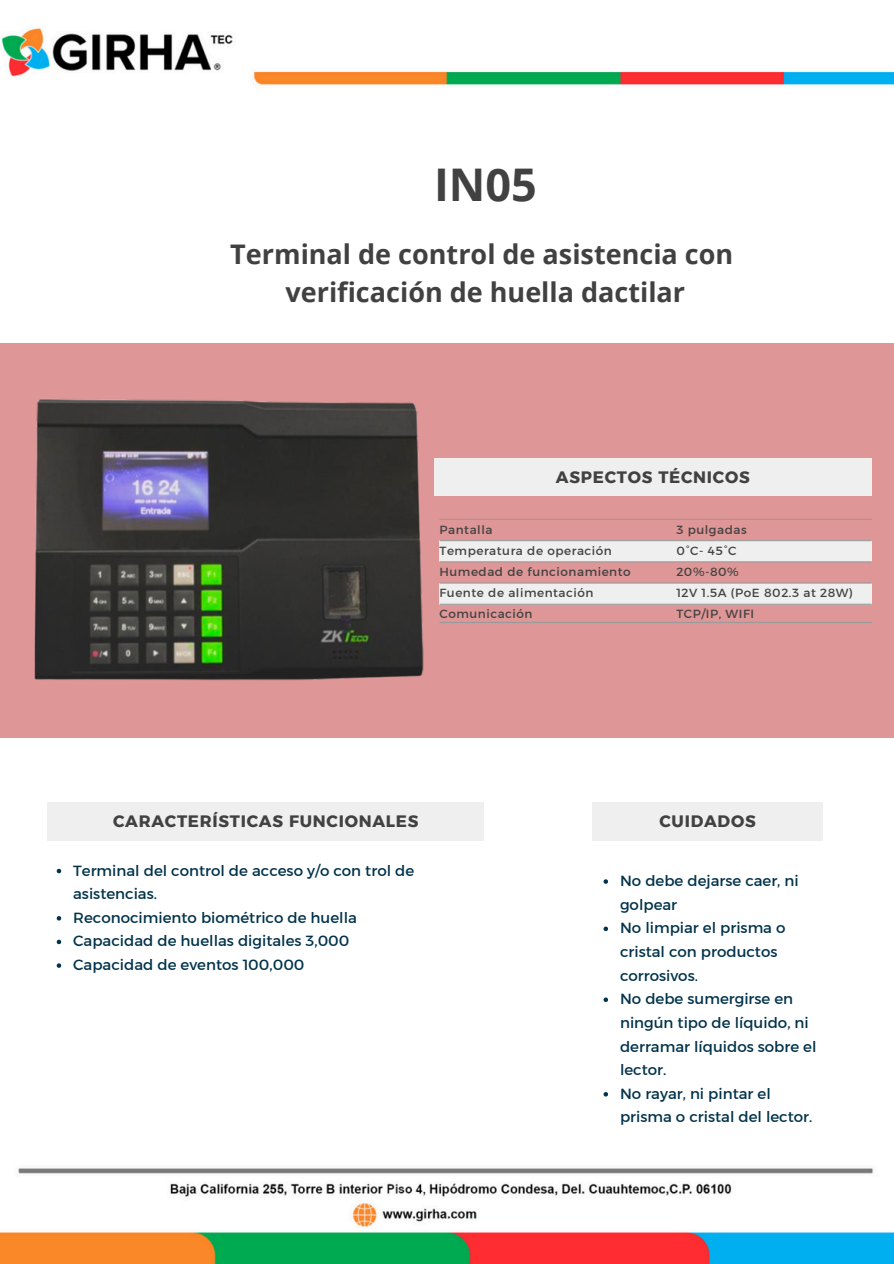
<style>
.page{position:relative;width:894px;height:1264px;background:#fff}
.page>*{position:absolute;margin:0;border:0;box-sizing:border-box;transform-origin:0 0}
.t1{font:700 45px "Open Sans";color:#424141}
.t2{font:700 27px/37.2px "Open Sans";color:#424141;text-align:center}
.t3{font:16.5px "Kief Montaser Bold";letter-spacing:.045em;color:#424141}
.t4{font:15px/23.7px "Kief Montaser Regular";color:#02334b}
.t5{font:12px "Kief Montaser Regular";letter-spacing:.045em;color:#424141}
</style>
<div class="page">
<img style="left:0;top:28px;width:893px;height:1235px">
<div style="left:0;top:343px;width:893px;height:394px;background:#de9696"></div>
<div style="left:48px;top:802px;width:435px;height:38px;background:#efefef"></div>
<svg style="left:57px;top:868px;width:4px;height:5px"></svg>
<svg style="left:57px;top:916px;width:4px;height:4px"></svg>
<svg style="left:57px;top:939px;width:4px;height:5px"></svg>
<svg style="left:57px;top:963px;width:4px;height:4px"></svg>
<div style="left:592px;top:802px;width:230px;height:38px;background:#efefef"></div>
<svg style="left:603px;top:879px;width:5px;height:4px"></svg>
<svg style="left:603px;top:926px;width:5px;height:5px"></svg>
<svg style="left:603px;top:997px;width:5px;height:5px"></svg>
<svg style="left:603px;top:1092px;width:5px;height:4px"></svg>
<hr style="left:439px;top:519px;width:432px;height:1px;background:#9a9a9b">
<div style="left:439px;top:540px;width:432px;height:22px;background:#efefef"></div>
<div style="left:439px;top:583px;width:432px;height:21px;background:#efefef"></div>
<hr style="left:439px;top:540px;width:432px;height:1px;background:#9a9a9b">
<hr style="left:439px;top:561px;width:432px;height:1px;background:#9a9a9b">
<hr style="left:439px;top:582px;width:432px;height:1px;background:#9a9a9b">
<hr style="left:439px;top:603px;width:432px;height:2px;background:#9a9a9b">
<div style="left:434px;top:458px;width:437px;height:38px;background:#efefef"></div>
<hr style="left:439px;top:622px;width:432px;height:1px;background:#9a9a9b">
<img style="left:34px;top:399px;width:390px;height:282px">
<p class="t1" style="left:434px;top:152px;width:104px">IN05</p>
<p class="t2" style="left:230px;top:235px;width:504px">Terminal de control de asistencia con verificación de huella dactilar</p>
<p class="t3" style="left:555px;top:467px;width:195px">ASPECTOS TÉCNICOS</p>
<p class="t5" style="left:439px;top:522px;width:54px">Pantalla</p>
<p class="t5" style="left:676px;top:522px;width:72px">3 pulgadas</p>
<p class="t5" style="left:439px;top:543px;width:174px">Temperatura de operación</p>
<h5 class="t5" style="left:676px;top:543px;width:62px">0°C- 45°C</h5>
<h3 class="t5" style="left:439px;top:564px;width:193px">Humedad de funcionamiento</h3>
<p class="t5" style="left:676px;top:564px;width:64px">20%-80%</p>
<p class="t5" style="left:439px;top:585px;width:155px">Fuente de alimentación</p>
<p class="t5" style="left:676px;top:585px;width:178px">12V 1.5A (PoE 802.3 at 28W)</p>
<p class="t5" style="left:439px;top:606px;width:94px">Comunicación</p>
<h3 class="t5" style="left:676px;top:606px;width:79px">TCP/IP, WIFI</h3>
<h1 class="t3" style="left:113px;top:811px;width:307px">CARACTERÍSTICAS FUNCIONALES</h1>
<h2 class="t4" style="left:73px;top:858px;width:342px">Terminal del control de acceso y/o con trol de asistencias.</h2>
<p class="t4" style="left:73px;top:905px;width:285px">Reconocimiento biométrico de huella</p>
<h3 class="t4" style="left:73px;top:929px;width:278px">Capacidad de huellas digitales 3,000</h3>
<p class="t4" style="left:73px;top:952px;width:233px">Capacidad de eventos 100,000</p>
<p class="t3" style="left:659px;top:811px;width:98px">CUIDADOS</p>
<p class="t4" style="left:620px;top:868px;width:180px">No debe dejarse caer, ni golpear</p>
<h5 class="t4" style="left:620px;top:916px;width:167px">No limpiar el prisma o cristal con productos corrosivos.</h5>
<p class="t4" style="left:620px;top:987px;width:198px">No debe sumergirse en ningún tipo de líquido, ni derramar líquidos sobre el lector.</p>
<p class="t4" style="left:620px;top:1081px;width:194px">No rayar, ni pintar el prisma o cristal del lector.</p>
</div>
